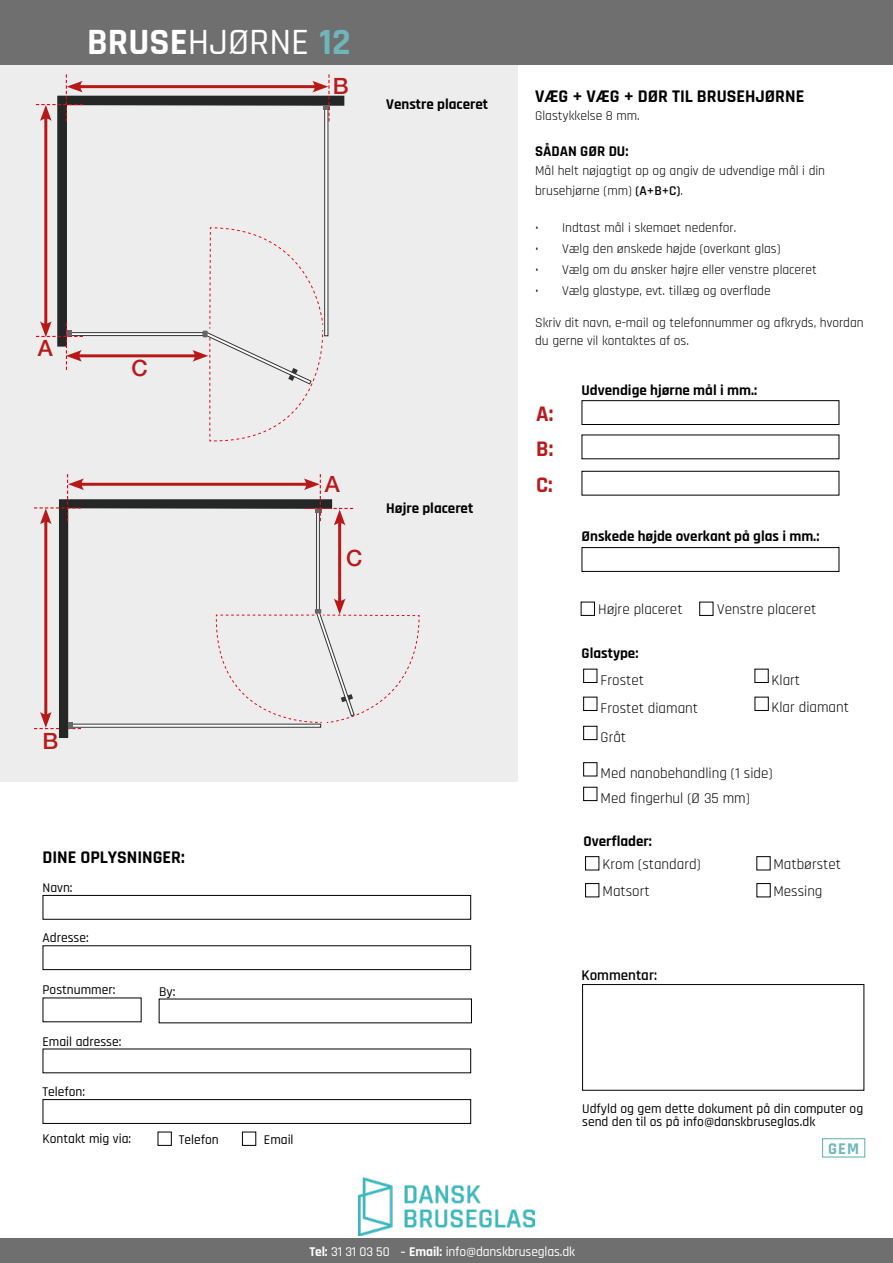
<style>
.page{position:relative;width:893px;height:1263px;background:#fff}
.page>*{position:absolute;margin:0;border:0;box-sizing:border-box;transform-origin:0 0}
.t1{font:500 37.5px "Rajdhani";color:#fff}
.t2{font:700 22.5px/35.8px "Rajdhani";color:#b91a1b;text-align:justify}
.t3{font:500 22.5px "Helvetica Neue LT Std";color:#b91a1b}
.t4{font:700 18px "Rajdhani";color:#000}
.t5{font:700 16.5px "Rajdhani";color:#6db6ba}
.t6{font:15px/28.5px "Rajdhani";color:#000}
.t7{font:700 15px "Rajdhani";color:#000}
.t8{font:600 15px "Rajdhani";color:#000}
.t9{font:13.5px/19.5px "Rajdhani";color:#000}
.t10{font:500 13.5px/13.5px "Rajdhani";color:#000}
.t11{font:500 13.5px "Rajdhani";letter-spacing:-.01em;color:#fff}
.s1{font-weight:700}
.s2{font-weight:700;color:#6db6ba}
.s3{font-weight:600}
.s4{font-family:"Helvetica Neue LT Std";font-weight:400}
</style>
<div class="page">
<div style="left:0;top:65px;width:517px;height:716px;background:#ededed"></div>
<div style="left:0;top:0;width:893px;height:65px;background:#6f6f6f"></div>
<div style="left:581px;top:400px;width:258px;height:25px;border:1px solid #000"></div>
<div style="left:581px;top:471px;width:258px;height:25px;border:1px solid #000"></div>
<div style="left:581px;top:547px;width:258px;height:25px;border:1px solid #000"></div>
<div style="left:581px;top:602px;width:14px;height:14px;border:1px solid #000"></div>
<div style="left:583px;top:669px;width:14px;height:14px;border:1px solid #000"></div>
<div style="left:754px;top:669px;width:15px;height:14px;border:1px solid #000"></div>
<div style="left:583px;top:697px;width:14px;height:14px;border:1px solid #000"></div>
<div style="left:583px;top:726px;width:14px;height:14px;border:1px solid #000"></div>
<div style="left:583px;top:762px;width:14px;height:14px;border:1px solid #000"></div>
<div style="left:583px;top:787px;width:14px;height:14px;border:1px solid #000"></div>
<div style="left:755px;top:697px;width:14px;height:14px;border:1px solid #000"></div>
<div style="left:699px;top:602px;width:14px;height:14px;border:1px solid #000"></div>
<div style="left:585px;top:856px;width:14px;height:14px;border:1px solid #000"></div>
<div style="left:585px;top:883px;width:14px;height:14px;border:1px solid #000"></div>
<div style="left:756px;top:883px;width:15px;height:14px;border:1px solid #000"></div>
<img style="left:358px;top:1178px;width:177px;height:57px">
<div style="left:0;top:1238px;width:893px;height:25px;background:#6f6f6f"></div>
<div style="left:43px;top:895px;width:428px;height:25px;border:1px solid #000"></div>
<div style="left:43px;top:945px;width:428px;height:25px;border:1px solid #000"></div>
<div style="left:43px;top:1099px;width:428px;height:25px;border:1px solid #000"></div>
<div style="left:158px;top:1132px;width:14px;height:14px;border:1px solid #000"></div>
<div style="left:242px;top:1132px;width:14px;height:14px;border:1px solid #000"></div>
<div style="left:582px;top:984px;width:282px;height:107px;border:1px solid #000"></div>
<div style="left:822px;top:1138px;width:43px;height:19px;border:1px solid #6db6ba"></div>
<hr style="left:78px;top:483px;width:231px;height:3px;background:#b91818">
<hr style="left:77px;top:85px;width:241px;height:3px;background:#b91818">
<hr style="left:76px;top:354px;width:122px;height:3px;background:#b91818">
<hr style="left:338px;top:520px;width:3px;height:84px;background:#b91818">
<hr style="left:44px;top:519px;width:3px;height:198px;background:#b91818">
<hr style="left:44px;top:115px;width:3px;height:212px;background:#b91818">
<svg style="left:57px;top:96px;width:287px;height:241px"></svg>
<div style="left:324px;top:109px;width:4px;height:227px;border:1px solid #333"></div>
<div style="left:71px;top:332px;width:132px;height:4px;border:1px solid #333"></div>
<svg style="left:192px;top:227px;width:131px;height:215px"></svg>
<svg style="left:59px;top:499px;width:263px;height:239px"></svg>
<div style="left:316px;top:512px;width:4px;height:98px;border:1px solid #333"></div>
<svg style="left:34px;top:712px;width:47px;height:17px"></svg>
<svg style="left:216px;top:598px;width:204px;height:125px"></svg>
<svg style="left:312px;top:74px;width:18px;height:47px"></svg>
<svg style="left:34px;top:474px;width:50px;height:50px"></svg>
<svg style="left:36px;top:74px;width:47px;height:47px"></svg>
<svg style="left:36px;top:321px;width:47px;height:49px"></svg>
<svg style="left:304px;top:474px;width:49px;height:52px"></svg>
<h1 class="t1" style="left:87px;top:20px;width:265px"><span class="s1">BRUSE</span>HJØRNE <span class="s2">12</span></h1>
<h2 class="t3" style="left:333px;top:72px;width:17px">B</h2>
<p class="t7" style="left:386px;top:95px;width:103px">Venstre placeret</p>
<h2 class="t3" style="left:38px;top:334px;width:17px">A</h2>
<h2 class="t3" style="left:132px;top:355px;width:18px">C</h2>
<h2 class="t3" style="left:325px;top:470px;width:17px">A</h2>
<h2 class="t3" style="left:346px;top:544px;width:18px">C</h2>
<p class="t7" style="left:386px;top:499px;width:88px">Højre placeret</p>
<h2 class="t3" style="left:43px;top:728px;width:17px">B</h2>
<h3 class="t4" style="left:43px;top:846px;width:144px">DINE OPLYSNINGER:</h3>
<p class="t10" style="left:43px;top:881px;width:32px">Navn:</p>
<p class="t10" style="left:43px;top:932px;width:48px">Adresse:</p>
<p class="t10" style="left:43px;top:983px;width:74px">Postnummer:</p>
<p class="t10" style="left:43px;top:1035px;width:80px">Email adresse:</p>
<p class="t10" style="left:43px;top:1085px;width:44px">Telefon:</p>
<p class="t10" style="left:43px;top:1133px;width:90px">Kontakt mig via:</p>
<p class="t10" style="left:159px;top:985px;width:18px">By:</p>
<p class="t10" style="left:179px;top:1133px;width:41px">Telefon</p>
<p class="t10" style="left:264px;top:1133px;width:31px">Email</p>
<h3 class="t4" style="left:535px;top:85px;width:271px">VÆG + VÆG + DØR TIL BRUSEHJØRNE</h3>
<p class="t9" style="left:535px;top:106px;width:106px">Glastykkelse 8 mm.</p>
<p class="t7" style="left:535px;top:142px;width:95px">SÅDAN GØR DU:</p>
<p class="t9" style="left:535px;top:162px;width:291px">Mål helt nøjagtigt op og angiv de udvendige mål i din brusehjørne (mm) <span class="s3">(A+B+C)</span>.</p>
<p class="t9" style="left:535px;top:218px;width:203px">• Indtast mål i skemaet nedenfor.</p>
<p class="t9" style="left:535px;top:239px;width:247px">• Vælg den ønskede højde (overkant glas)</p>
<p class="t9" style="left:535px;top:260px;width:283px">• Vælg om du ønsker højre eller venstre placeret</p>
<p class="t9" style="left:535px;top:281px;width:237px">• Vælg glastype, evt. tillæg og overflade</p>
<p class="t9" style="left:535px;top:315px;width:330px;line-height:18px">Skriv dit navn, e-mail og telefonnummer og afkryds, hvordan du gerne vil kontaktes af os.</p>
<h2 class="t2" style="left:536px;top:396px;width:19px">A:<br>B:<br>C:</h2>
<p class="t7" style="left:581px;top:381px;width:177px">Udvendige hjørne mål i mm.:</p>
<p class="t7" style="left:581px;top:527px;width:239px">Ønskede højde overkant på glas i mm.:</p>
<p class="t6" style="left:598px;top:596px;width:86px">Højre placeret</p>
<p class="t7" style="left:581px;top:644px;width:58px">Glastype:</p>
<p class="t6" style="left:717px;top:596px;width:101px">Venstre placeret</p>
<p class="t6" style="left:771px;top:666px;width:79px;line-height:28px">Klart<br>Klar diamant</p>
<p class="t6" style="left:601px;top:666px;width:99px">Frostet<br>Frostet diamant<br>Gråt</p>
<p class="t6" style="left:601px;top:761px;width:174px;line-height:24.6px">Med nanobehandling (1 side)<br>Med fingerhul (Ø 35 mm)</p>
<p class="t7" style="left:583px;top:832px;width:70px">Overflader:</p>
<p class="t6" style="left:603px;top:851px;width:100px;line-height:26.8px">Krom (standard)<br>Matsort</p>
<p class="t6" style="left:773px;top:851px;width:69px;line-height:26.8px">Matbørstet<br>Messing</p>
<p class="t8" style="left:581px;top:967px;width:77px">Kommentar:</p>
<p class="t10" style="left:582px;top:1102px;width:283px">Udfyld og gem dette dokument på din computer og send den til os på info@danskbruseglas.dk</p>
<p class="t5" style="left:828px;top:1138px;width:33px">GEM</p>
<p class="t11" style="left:309px;top:1244px;width:267px"><span class="s1">Tel:</span> 31 31 03 50 <span class="s4">-</span> <span class="s1">Email:</span> info@danskbruseglas.dk</p>
</div>
